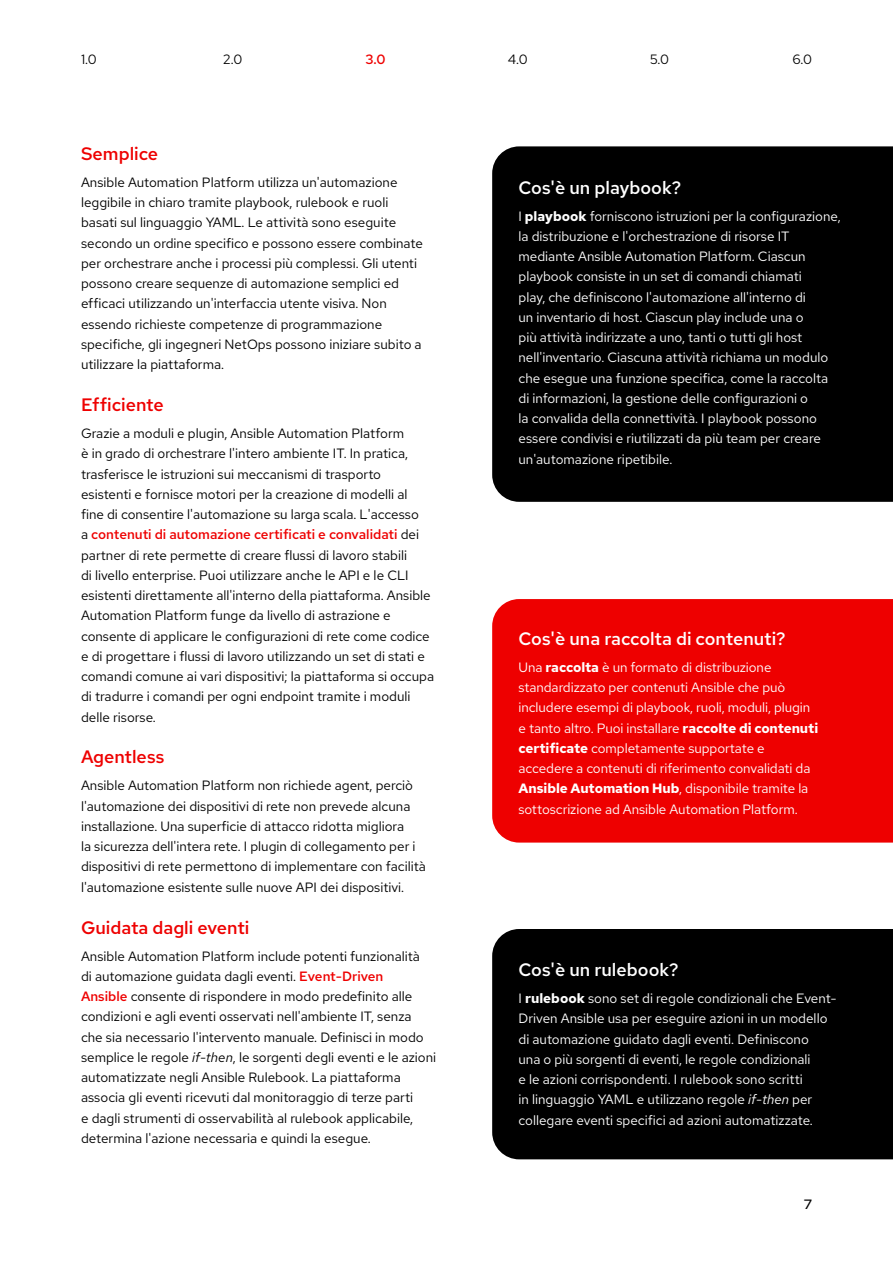
<style>
.page{position:relative;width:893px;height:1263px;background:#fff}
.page>*{position:absolute;margin:0;border:0;box-sizing:border-box;transform-origin:0 0}
.t1{font:500 18px "Red Hat Text";color:#fff}
.t2{font:500 18px "Red Hat Text";color:#e00}
.t3{font:13.5px/20.2px "Red Hat Text";color:#000}
.t4{font:13.5px/20.2px "Red Hat Text";color:#fff}
.t5{font:500 13.5px "Red Hat Text";color:#e00}
.t6{font:500 13.5px "Red Hat Display";color:#000}
.s1{font-weight:500;color:#e00}
.s2{font-style:italic}
.s3{font-weight:700}
</style>
<div class="page">
<div style="left:492px;top:146px;width:401px;height:356px;background:#000"></div>
<div style="left:492px;top:599px;width:401px;height:243px;background:#e00"></div>
<div style="left:492px;top:929px;width:401px;height:230px;background:#000"></div>
<p class="t3" style="left:81px;top:49px;width:17px">1.0</p>
<p class="t3" style="left:223px;top:49px;width:20px">2.0</p>
<p class="t5" style="left:366px;top:50px;width:22px">3.0</p>
<p class="t3" style="left:508px;top:49px;width:21px">4.0</p>
<p class="t3" style="left:650px;top:49px;width:20px">5.0</p>
<p class="t3" style="left:792px;top:49px;width:21px">6.0</p>
<h1 class="t2" style="left:81px;top:142px;width:79px">Semplice</h1>
<p class="t3" style="left:81px;top:172px;width:343px">Ansible Automation Platform utilizza un'automazione leggibile in chiaro tramite playbook, rulebook e ruoli basati sul linguaggio YAML. Le attività sono eseguite secondo un ordine specifico e possono essere combinate per orchestrare anche i processi più complessi. Gli utenti possono creare sequenze di automazione semplici ed efficaci utilizzando un'interfaccia utente visiva. Non essendo richieste competenze di programmazione specifiche, gli ingegneri NetOps possono iniziare subito a utilizzare la piattaforma.</p>
<h1 class="t2" style="left:81px;top:393px;width:84px">Efficiente</h1>
<p class="t3" style="left:81px;top:423px;width:355px">Grazie a moduli e plugin, Ansible Automation Platform<br>è in grado di orchestrare l'intero ambiente IT. In pratica, trasferisce le istruzioni sui meccanismi di trasporto esistenti e fornisce motori per la creazione di modelli al<br>fine di consentire l'automazione su larga scala. L'accesso<br>a <span class="s1">contenuti di automazione certificati e convalidati</span> dei partner di rete permette di creare flussi di lavoro stabili<br>di livello enterprise. Puoi utilizzare anche le API e le CLI esistenti direttamente all'interno della piattaforma. Ansible Automation Platform funge da livello di astrazione e consente di applicare le configurazioni di rete come codice e di progettare i flussi di lavoro utilizzando un set di stati e comandi comune ai vari dispositivi; la piattaforma si occupa di tradurre i comandi per ogni endpoint tramite i moduli delle risorse.</p>
<h1 class="t2" style="left:81px;top:745px;width:85px">Agentless</h1>
<p class="t3" style="left:81px;top:775px;width:346px">Ansible Automation Platform non richiede agent, perciò l'automazione dei dispositivi di rete non prevede alcuna installazione. Una superficie di attacco ridotta migliora<br>la sicurezza dell'intera rete. I plugin di collegamento per i dispositivi di rete permettono di implementare con facilità l'automazione esistente sulle nuove API dei dispositivi.</p>
<h1 class="t2" style="left:81px;top:915px;width:170px">Guidata dagli eventi</h1>
<p class="t3" style="left:81px;top:945px;width:357px">Ansible Automation Platform include potenti funzionalità<br>di automazione guidata dagli eventi. <span class="s1">Event-Driven<br>Ansible</span> consente di rispondere in modo predefinito alle condizioni e agli eventi osservati nell'ambiente IT, senza che sia necessario l'intervento manuale. Definisci in modo semplice le regole <span class="s2">if-then</span>, le sorgenti degli eventi e le azioni automatizzate negli Ansible Rulebook. La piattaforma associa gli eventi ricevuti dal monitoraggio di terze parti<br>e dagli strumenti di osservabilità al rulebook applicabile, determina l'azione necessaria e quindi la esegue.</p>
<h1 class="t1" style="left:518px;top:175px;width:164px">Cos'è un playbook?</h1>
<p class="t4" style="left:518px;top:206px;width:324px">I <span class="s3">playbook</span> forniscono istruzioni per la configurazione, la distribuzione e l'orchestrazione di risorse IT mediante Ansible Automation Platform. Ciascun playbook consiste in un set di comandi chiamati<br>play, che definiscono l'automazione all'interno di<br>un inventario di host. Ciascun play include una o<br>più attività indirizzate a uno, tanti o tutti gli host nell'inventario. Ciascuna attività richiama un modulo che esegue una funzione specifica, come la raccolta di informazioni, la gestione delle configurazioni o<br>la convalida della connettività. I playbook possono essere condivisi e riutilizzati da più team per creare un'automazione ripetibile.</p>
<h1 class="t1" style="left:518px;top:626px;width:269px">Cos'è una raccolta di contenuti?</h1>
<p class="t4" style="left:518px;top:657px;width:301px">Una <span class="s3">raccolta</span> è un formato di distribuzione standardizzato per contenuti Ansible che può includere esempi di playbook, ruoli, moduli, plugin e tanto altro. Puoi installare <span class="s3">raccolte di contenuti certificate</span> completamente supportate e accedere a contenuti di riferimento convalidati da <span class="s3">Ansible Automation Hub</span>, disponibile tramite la sottoscrizione ad Ansible Automation Platform.</p>
<h1 class="t1" style="left:518px;top:958px;width:162px">Cos'è un rulebook?</h1>
<p class="t4" style="left:518px;top:988px;width:320px">I <span class="s3">rulebook</span> sono set di regole condizionali che Event-Driven Ansible usa per eseguire azioni in un modello di automazione guidato dagli eventi. Definiscono<br>una o più sorgenti di eventi, le regole condizionali<br>e le azioni corrispondenti. I rulebook sono scritti<br>in linguaggio YAML e utilizzano regole <span class="s2">if-then</span> per collegare eventi specifici ad azioni automatizzate.</p>
<p class="t6" style="left:804px;top:1196px;width:9px">7</p>
</div>
